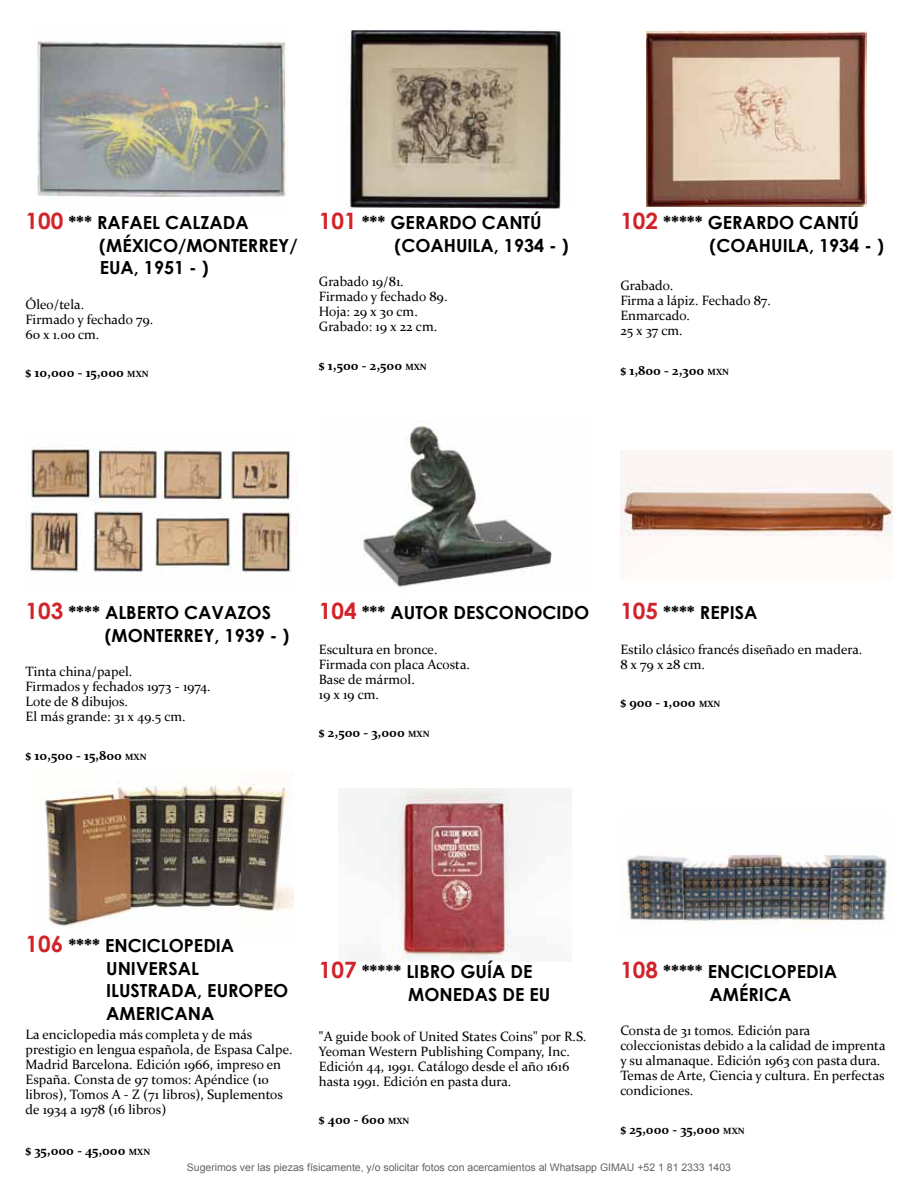
<style>
.page{position:relative;width:918px;height:1188px;background:#fff}
.page>*{position:absolute;margin:0;border:0;box-sizing:border-box;transform-origin:0 0}
.t1{font:700 18px/22.5px "Century Gothic";color:#000}
.t2{font:13.5px/15px "Constantia";color:#000}
.t3{font:700 13.5px "Constantia";color:#000}
.t4{font:10.5px "Arial";color:#636466}
.s1{font-size:22.5px;color:#d2232a}
.s2{font-size:9px}
</style>
<div class="page">
<img style="left:36px;top:41px;width:251px;height:156px">
<img style="left:345px;top:30px;width:216px;height:178px">
<img style="left:646px;top:31px;width:220px;height:176px">
<img style="left:29px;top:443px;width:269px;height:130px">
<img style="left:363px;top:421px;width:189px;height:166px">
<img style="left:620px;top:451px;width:272px;height:86px">
<img style="left:39px;top:781px;width:254px;height:146px">
<img style="left:381px;top:789px;width:132px;height:173px">
<img style="left:620px;top:855px;width:272px;height:69px">
<h1 class="t1" style="left:99px;top:211px;width:200px;text-indent:-74px"><span class="s1">100</span> *** RAFAEL CALZADA (MÉXICO/MONTERREY/<br>EUA</h1>
<h1 class="t1" style="left:134px;top:256px;width:76px">, 1951 - )</h1>
<p class="t2" style="left:26px;top:296px;width:129px">Óleo/tela.<br>Firmado y fechado 79.<br>60 x 1.00 cm.</p>
<p class="t3" style="left:26px;top:363px;width:125px">$ 10,000 - 15,000 <span class="s2">MXN</span></p>
<h1 class="t1" style="left:395px;top:211px;width:176px;text-indent:-76px"><span class="s1">101</span> *** GERARDO CANTÚ (COAHUILA, 1934 - )</h1>
<p class="t2" style="left:319px;top:274px;width:130px">Grabado 19/81.<br>Firmado y fechado 89.<br>Hoja: 29 x 30 cm.<br>Grabado: 19 x 22 cm.</p>
<p class="t3" style="left:319px;top:356px;width:109px">$ 1,500 - 2,500 <span class="s2">MXN</span></p>
<h1 class="t1" style="left:710px;top:211px;width:176px;text-indent:-89px"><span class="s1">102</span> ***** GERARDO CANTÚ (COAHUILA, 1934 - )</h1>
<p class="t2" style="left:620px;top:278px;width:152px">Grabado.<br>Firma a lápiz. Fechado 87.<br>Enmarcado.<br>25 x 37 cm.</p>
<p class="t3" style="left:620px;top:361px;width:110px">$ 1,800 - 2,300 <span class="s2">MXN</span></p>
<h1 class="t1" style="left:105px;top:601px;width:186px;text-indent:-79px"><span class="s1">103</span> **** ALBERTO CAVAZOS (MONTERREY, 1939 - )</h1>
<p class="t2" style="left:26px;top:663px;width:187px">Tinta china/papel.<br>Firmados y fechados 1973 - 1974.<br>Lote de 8 dibujos.<br>El más grande: 31 x 49.5 cm.</p>
<p class="t3" style="left:26px;top:746px;width:123px">$ 10,500 - 15,800 <span class="s2">MXN</span></p>
<h1 class="t1" style="left:319px;top:601px;width:272px"><span class="s1">104</span> *** AUTOR DESCONOCIDO</h1>
<p class="t2" style="left:319px;top:641px;width:153px">Escultura en bronce.<br>Firmada con placa Acosta.<br>Base de mármol.<br>19 x 19 cm.</p>
<p class="t3" style="left:319px;top:723px;width:112px">$ 2,500 - 3,000 <span class="s2">MXN</span></p>
<h1 class="t1" style="left:620px;top:601px;width:139px"><span class="s1">105</span> **** REPISA</h1>
<p class="t2" style="left:620px;top:641px;width:244px">Estilo clásico francés diseñado en madera.<br>8 x 79 x 28 cm.</p>
<p class="t3" style="left:620px;top:693px;width:102px">$ 900 - 1,000 <span class="s2">MXN</span></p>
<h1 class="t1" style="left:106px;top:934px;width:184px;text-indent:-81px"><span class="s1">106</span> **** ENCICLOPEDIA<br>UNIVERSAL<br>ILUSTRADA, EUROPEO<br>AMERICANA</h1>
<p class="t2" style="left:26px;top:1026px;width:269px">La enciclopedia más completa y de más prestigio en lengua española, de Espasa Calpe.<br>Madrid Barcelona. Edición 1966, impreso en España. Consta de 97 tomos: Apéndice (10 libros), Tomos A - Z (71 libros), Suplementos de 1934 a 1978 (16 libros)</p>
<p class="t3" style="left:26px;top:1141px;width:126px">$ 35,000 - 45,000 <span class="s2">MXN</span></p>
<h1 class="t1" style="left:408px;top:960px;width:132px;text-indent:-89px"><span class="s1">107</span> ***** LIBRO GUÍA DE<br>MONEDAS DE EU</h1>
<p class="t2" style="left:319px;top:1028px;width:269px">"A guide book of United States Coins" por R.S.<br>Yeoman Western Publishing Company, Inc.<br>Edición 44, 1991. Catálogo desde el año 1616 hasta 1991. Edición en pasta dura.</p>
<p class="t3" style="left:319px;top:1110px;width:92px">$ 400 - 600 <span class="s2">MXN</span></p>
<h1 class="t1" style="left:710px;top:960px;width:129px;text-indent:-89px"><span class="s1">108</span> ***** ENCICLOPEDIA<br>AMÉRICA</h1>
<p class="t2" style="left:620px;top:1023px;width:267px">Consta de 31 tomos. Edición para coleccionistas debido a la calidad de imprenta y su almanaque. Edición 1963 con pasta dura.<br>Temas de Arte, Ciencia y cultura. En perfectas condiciones.</p>
<p class="t3" style="left:620px;top:1120px;width:126px">$ 25,000 - 35,000 <span class="s2">MXN</span></p>
<p class="t4" style="left:187px;top:1160px;width:546px">Sugerimos ver las piezas físicamente, y/o solicitar fotos con acercamientos al Whatsapp GIMAU +52 1 81 2333 1403</p>
</div>
